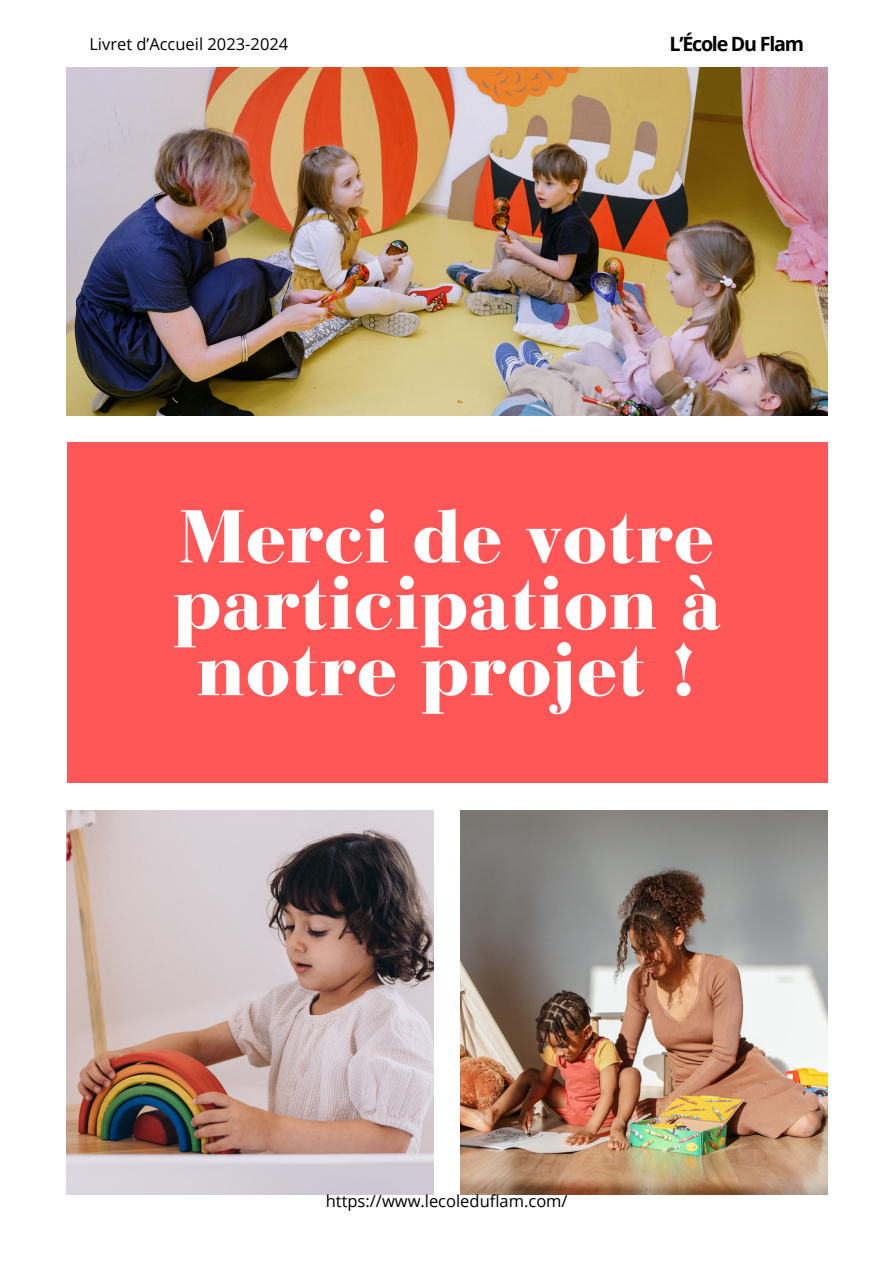
<style>
.page{position:relative;width:893px;height:1264px;background:#fff}
.page>*{position:absolute;margin:0;border:0;box-sizing:border-box;transform-origin:0 0}
.t1{font:900 73.95px/66.3px "Bauer Bodoni Pro";color:#fff;text-align:center}
.t2{font:700 19.65px "Open Sans";letter-spacing:-.065em;color:#000}
.t3{font:16.5px "Open Sans";color:#000}
</style>
<div class="page">
<img style="left:67px;top:67px;width:759px;height:348px">
<img style="left:67px;top:810px;width:366px;height:384px">
<img style="left:460px;top:810px;width:367px;height:384px">
<div style="left:67px;top:442px;width:760px;height:340px;background:#ff5757"></div>
<p class="t3" style="left:89px;top:33px;width:200px">Livret d’Accueil 2023-2024</p>
<p class="t2" style="left:669px;top:30px;width:136px">L’École Du Flam</p>
<h1 class="t1" style="left:172px;top:512px;width:551px">Merci de votre participation à notre projet !</h1>
<p class="t3" style="left:326px;top:1188px;width:243px">https://www.lecoleduflam.com/</p>
</div>
